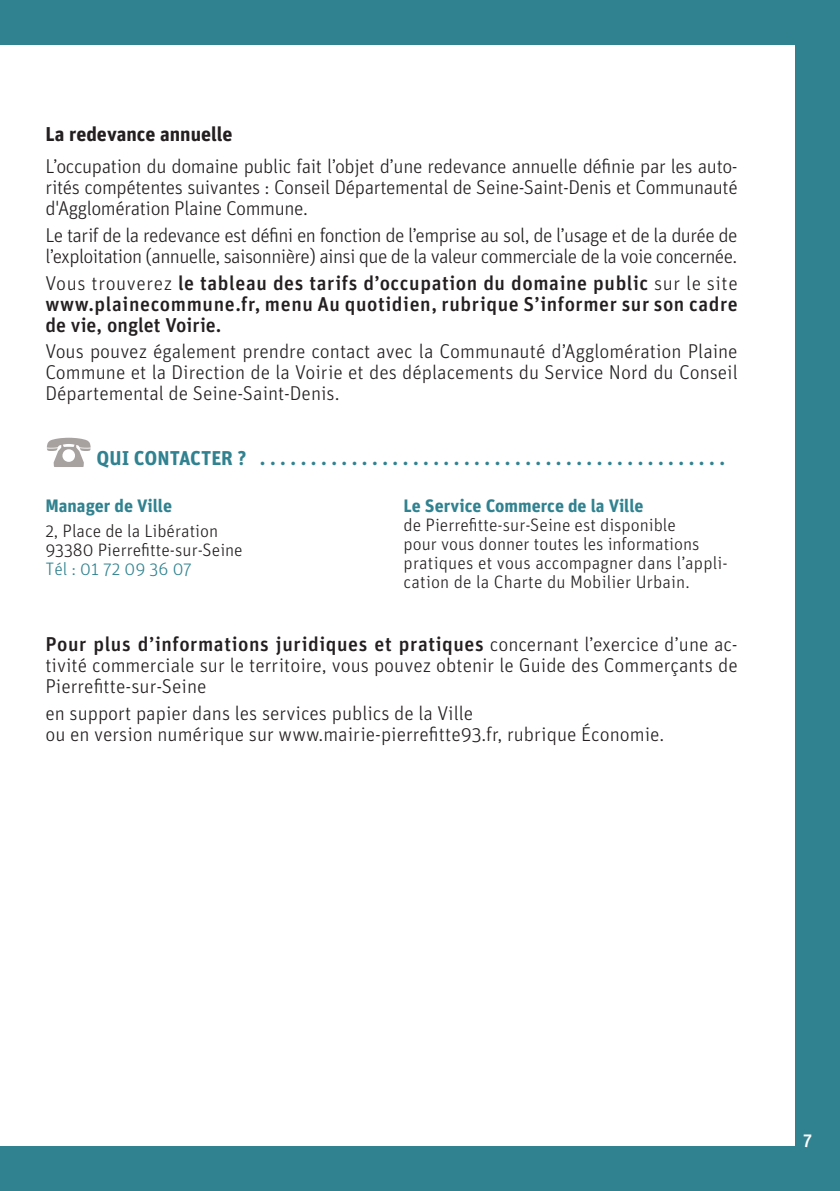
<style>
.page{position:relative;width:840px;height:1191px;background:#fff}
.page>*{position:absolute;margin:0;border:0;box-sizing:border-box;transform-origin:0 0}
.t1{font:300 20px/21px "Unit";letter-spacing:-.005em;color:#231f20;text-align:justify}
.t2{font:300 20px/21px "Unit";letter-spacing:-.03em;color:#231f20}
.t3{font:500 20px/21px "Unit";letter-spacing:.03em;color:#231f20;text-align:justify}
.t4{font:700 20px "Unit";color:#318290}
.t5{font:700 20px "Unit";color:#231f20}
.t6{font:300 18px/19px "Unit";color:#231f20}
.t7{font:700 18px "Unit";color:#318290}
.t8{font:300 18px "Unit";color:#318290}
.t9{font:500 18px "Unit";color:#fff}
.s1{font-weight:300}
.s2{font-weight:500}
</style>
<div class="page">
<div style="left:0;top:0;width:839px;height:1191px;background:#318290"></div>
<div style="left:0;top:45px;width:794px;height:1100px;background:#fff"></div>
<p class="t5" style="left:45px;top:121px;width:189px">La redevance annuelle</p>
<p class="t1" style="left:45px;top:155px;width:693px">L’occupation du domaine public fait l’objet d’une redevance annuelle définie par les auto&shy;rités compétentes suivantes : Conseil Départemental de Seine-Saint-Denis et Communauté d'Agglomération Plaine Commune.</p>
<p class="t2" style="left:45px;top:224px;width:693px">Le tarif de la redevance est défini en fonction de l’emprise au sol, de l’usage et de la durée de l’exploitation (annuelle, saisonnière) ainsi que de la valeur commerciale de la voie concernée.</p>
<p class="t3" style="left:45px;top:272px;width:693px"><span class="s1">Vous trouverez</span> le tableau des tarifs d’occupation du domaine public <span class="s1">sur le site </span>www.plainecommune.fr, menu Au quotidien, rubrique S’informer sur son cadre de vie, onglet Voirie.</p>
<p class="t1" style="left:45px;top:340px;width:693px">Vous pouvez également prendre contact avec la Communauté d’Agglomération Plaine Commune et la Direction de la Voirie et des déplacements du Service Nord du Conseil Départemental de Seine-Saint-Denis.</p>
<p class="t4" style="left:97px;top:445px;width:114px">QUI CONTACTER</p>
<p class="t4" style="left:237px;top:445px;width:24px">? ...............................................</p>
<p class="t7" style="left:45px;top:494px;width:128px">Manager de Ville</p>
<p class="t6" style="left:45px;top:520px;width:199px">2, Place de la Libération<br>93380 Pierrefitte-sur-Seine</p>
<p class="t8" style="left:45px;top:557px;width:148px">Tél : 01 72 09 36 07</p>
<p class="t7" style="left:403px;top:494px;width:241px">Le Service Commerce de la Ville</p>
<p class="t6" style="left:403px;top:515px;width:325px">de Pierrefitte-sur-Seine est disponible<br>pour vous donner toutes les informations pratiques et vous accompagner dans l’appli&shy;cation de la Charte du Mobilier Urbain.</p>
<p class="t1" style="left:45px;top:633px;width:693px"><span class="s2">Pour plus d’informations juridiques et pratiques</span> concernant l’exercice d’une ac&shy;tivité commerciale sur le territoire, vous pouvez obtenir le Guide des Commerçants de Pierrefitte-sur-Seine</p>
<p class="t1" style="left:45px;top:702px;width:620px">en support papier dans les services publics de la Ville<br>ou en version numérique sur www.mairie-pierrefitte93.fr, rubrique Économie.</p>
<p class="t9" style="left:802px;top:1128px;width:11px">7</p>
</div>
